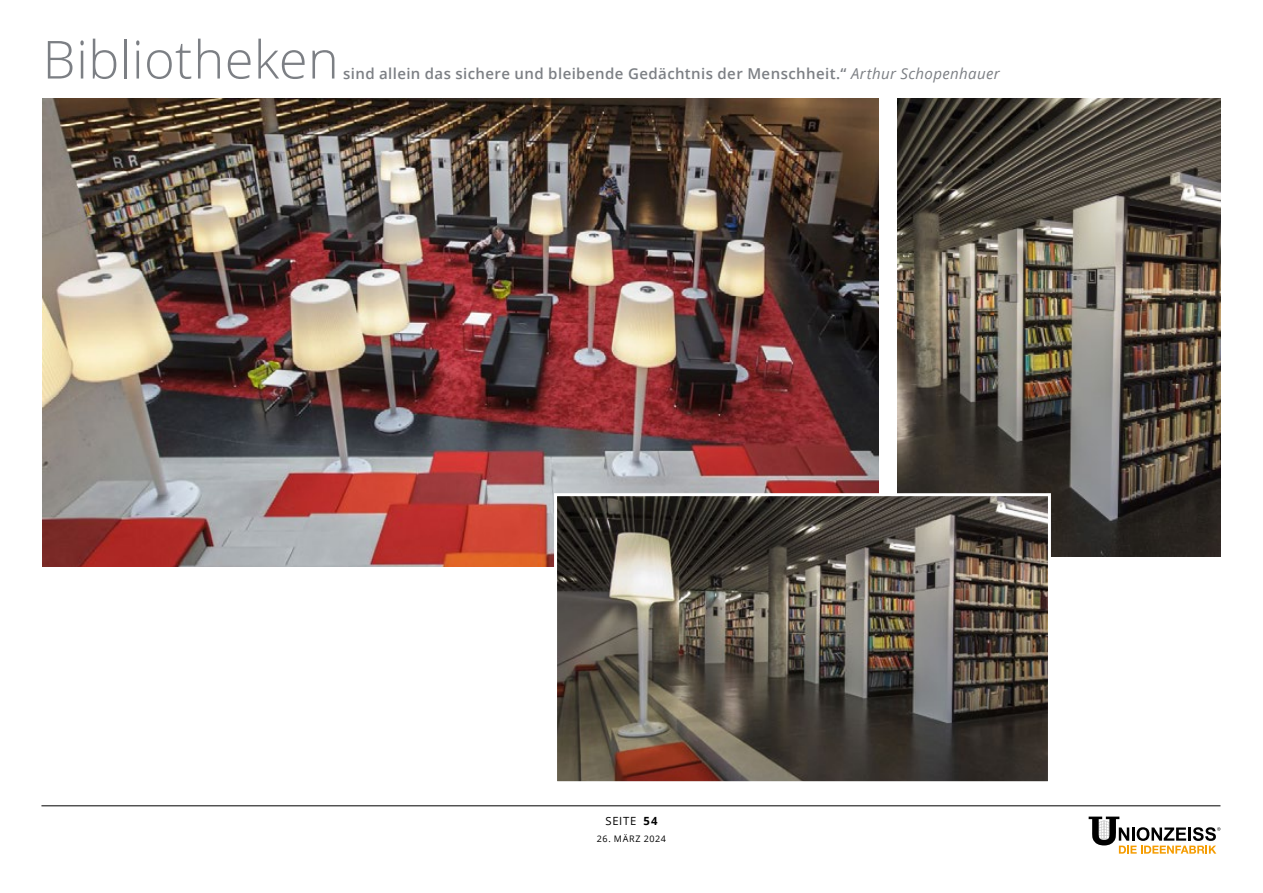
<style>
.page{position:relative;width:1263px;height:893px;background:#fff}
.page>*{position:absolute;margin:0;border:0;box-sizing:border-box;transform-origin:0 0}
.t1{font:300 52.5px "Open Sans";letter-spacing:.005em;color:#7c7f84}
.t2{font:600 15px "Open Sans";letter-spacing:.03em;color:#7c7f84}
.t3{font:11.25px "Open Sans";color:#000}
.t4{font:9px "Open Sans";letter-spacing:.06em;color:#000}
.s1{font-weight:400;font-style:italic}
.s2{font-weight:700}
</style>
<div class="page">
<img style="left:43px;top:99px;width:835px;height:468px">
<img style="left:897px;top:99px;width:323px;height:457px">
<img style="left:558px;top:497px;width:489px;height:283px">
<div style="left:554px;top:493px;width:497px;height:291px;border:3px solid #fff"></div>
<hr style="left:41px;top:805px;width:1179px;height:1px;background:#000">
<svg style="left:1089px;top:817px;width:131px;height:37px"></svg>
<h1 class="t1" style="left:43px;top:24px;width:298px">Bibliotheken</h1>
<p class="t2" style="left:343px;top:63px;width:658px">sind allein das sichere und bleibende Gedächtnis der Menschheit.“ <span class="s1">Arthur Schopenhauer</span></p>
<p class="t3" style="left:606px;top:813px;width:53px">SEITE <span class="s2">54</span></p>
<p class="t4" style="left:597px;top:832px;width:71px">26. MÄRZ 2024</p>
</div>
